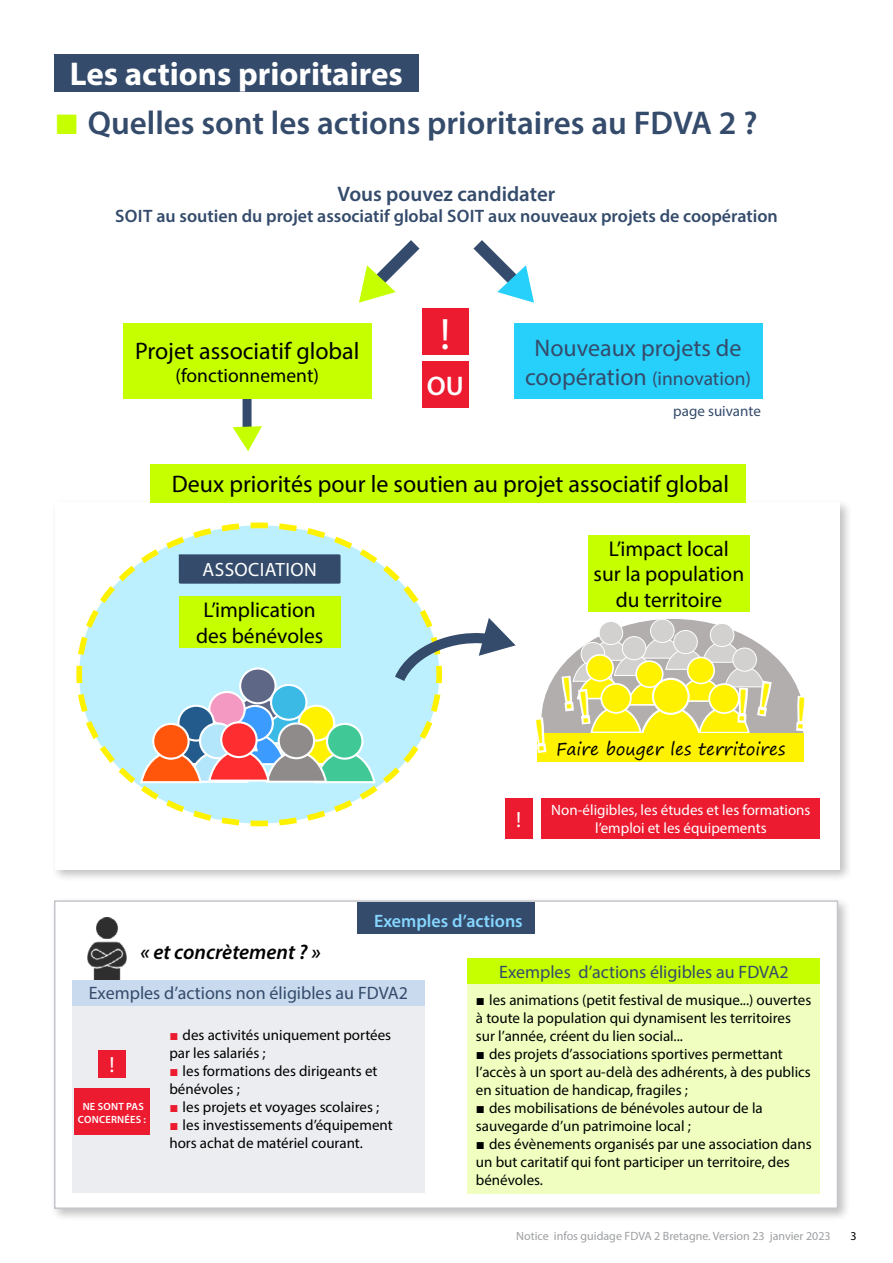
<style>
.page{position:relative;width:893px;height:1263px;background:#fff}
.page>*{position:absolute;margin:0;border:0;box-sizing:border-box;transform-origin:0 0}
.t1{font:44.25px "Myriad Pro";color:#fff}
.t2{font:600 33px "Myriad Pro";color:#344b6b}
.t3{font:700 33px "Myriad Pro";color:#fff}
.t4{font:600 27px "Myriad Pro";color:#fff}
.t5{font:24px "Myriad Pro";color:#000}
.t6{font:24px "Myriad Pro";color:#344b6b}
.t7{font:22.05px "Myriad Pro";color:#fff}
.t8{font:21.45px/25.7px "Myriad Pro";color:#000;text-align:center}
.t9{font:600 21px "Myriad Pro";color:#344b6b}
.t10{font:italic 600 21px "Myriad Pro";color:#000}
.t11{font:19.5px "Myriad Pro";color:#344b6b}
.t12{font:19.5px "Myriad Pro";color:#000}
.t13{font:19.2px "Myriad Pro";letter-spacing:.02em;color:#fff}
.t14{font:600 18px "Myriad Pro";color:#344b6b}
.t15{font:18px "Myriad Pro";color:#344b6b}
.t16{font:600 18px "Myriad Pro";color:#86d6ff}
.t17{font:17.1px "Segoe Print";color:#000}
.t18{font:15px/18px "Myriad Pro";color:#000}
.t19{font:15px/18px "Myriad Pro";color:#fff;text-align:center}
.t20{font:15px "Myriad Pro";color:#344b6b}
.t21{font:12px "Myriad Pro";color:#9d9fa2}
.t22{font:12px "Myriad Pro";color:#000}
.t23{font:600 10.5px/12.6px "Myriad Pro";letter-spacing:.02em;color:#fff;text-align:center}
.s1{font-family:"Arial";font-weight:400;font-size:42px;color:#c5ff00}
.s2{font-size:24px}
.s3{font-family:"Arial";color:#ed1b30}
.s4{font-family:"Arial"}
</style>
<div class="page">
<div style="left:50px;top:498px;width:802px;height:384px;background:#000;opacity:.25"></div>
<svg style="left:55px;top:502px;width:785px;height:368px"></svg>
<svg style="left:74px;top:520px;width:442px;height:309px"></svg>
<div style="left:179px;top:596px;width:162px;height:52px;background:#c5ff00"></div>
<div style="left:588px;top:535px;width:162px;height:76px;background:#c5ff00"></div>
<div style="left:54px;top:54px;width:365px;height:37px;background:#344b6b"></div>
<div style="left:150px;top:464px;width:596px;height:38px;background:#c5ff00"></div>
<div style="left:514px;top:323px;width:248px;height:76px;background:#27d0fb"></div>
<div style="left:422px;top:361px;width:47px;height:47px;background:#ed1b30"></div>
<div style="left:422px;top:309px;width:47px;height:46px;background:#ed1b30"></div>
<svg style="left:359px;top:240px;width:61px;height:63px"></svg>
<div style="left:243px;top:390px;width:9px;height:42px;background:#344b6b"></div>
<svg style="left:233px;top:426px;width:29px;height:25px"></svg>
<svg style="left:473px;top:240px;width:61px;height:63px"></svg>
<div style="left:537px;top:733px;width:267px;height:29px;background:#fff200"></div>
<div style="left:541px;top:798px;width:279px;height:41px;background:#ed1b30"></div>
<div style="left:505px;top:798px;width:28px;height:41px;background:#ed1b30"></div>
<div style="left:50px;top:896px;width:801px;height:325px;background:#000;opacity:.25"></div>
<svg style="left:53px;top:899px;width:786px;height:311px"></svg>
<div style="left:467px;top:984px;width:353px;height:210px;background:#f0ffbf"></div>
<div style="left:467px;top:959px;width:353px;height:25px;background:#c5ff00"></div>
<img style="left:74px;top:917px;width:66px;height:89px">
<div style="left:72px;top:1006px;width:353px;height:186px;background:#ebedf0"></div>
<div style="left:74px;top:1088px;width:75px;height:47px;background:#ed1b30"></div>
<div style="left:98px;top:1050px;width:28px;height:28px;background:#ed1b30"></div>
<div style="left:72px;top:980px;width:353px;height:25px;background:#c9daee"></div>
<div style="left:123px;top:323px;width:248px;height:76px;background:#c5ff00"></div>
<div style="left:357px;top:902px;width:178px;height:31px;background:#344b6b"></div>
<svg style="left:532px;top:619px;width:277px;height:136px"></svg>
<h2 class="t3" style="left:70px;top:52px;width:334px">Les actions prioritaires</h2>
<h2 class="t2" style="left:54px;top:102px;width:705px"><span class="s1">■</span> Quelles sont les actions prioritaires au FDVA 2 ?</h2>
<h3 class="t9" style="left:338px;top:180px;width:219px">Vous pouvez candidater</h3>
<p class="t14" style="left:115px;top:205px;width:664px">soit au soutien du projet associatif global soit aux nouveaux projets de coopération</p>
<h3 class="t5" style="left:135px;top:336px;width:226px">Projet associatif global</h3>
<h3 class="t12" style="left:176px;top:363px;width:145px">(fonctionnement)</h3>
<h1 class="t1" style="left:440px;top:306px;width:12px">!</h1>
<h3 class="t4" style="left:427px;top:368px;width:38px">OU</h3>
<h3 class="t6" style="left:535px;top:333px;width:208px">Nouveaux projets de</h3>
<h3 class="t11" style="left:525px;top:366px;width:228px"><span class="s2">coopération</span> (innovation)</h3>
<p class="t20" style="left:673px;top:402px;width:89px">page suivante</p>
<h3 class="t5" style="left:172px;top:470px;width:559px">Deux priorités pour le soutien au projet associatif global</h3>
<p class="t13" style="left:203px;top:558px;width:116px">association</p>
<h3 class="t8" style="left:196px;top:597px;width:129px">L’implication des bénévoles</h3>
<h3 class="t10" style="left:140px;top:939px;width:182px">« et concrètement ? »</h3>
<h3 class="t8" style="left:594px;top:535px;width:152px">L’impact local sur la population du territoire</h3>
<h3 class="t7" style="left:516px;top:806px;width:7px">!</h3>
<p class="t17" style="left:556px;top:734px;width:231px">Faire bouger les territoires</p>
<p class="t19" style="left:551px;top:801px;width:261px">Non-éligibles, les études et les formations l’emploi et les équipements</p>
<p class="t16" style="left:374px;top:909px;width:150px">Exemples d’actions</p>
<p class="t15" style="left:499px;top:961px;width:291px">Exemples d’actions éligibles au FDVA2</p>
<p class="t15" style="left:89px;top:982px;width:321px">Exemples d’actions non éligibles au FDVA2</p>
<h3 class="t7" style="left:109px;top:1051px;width:7px">!</h3>
<p class="t23" style="left:78px;top:1100px;width:69px">ne sont pas concernées :</p>
<p class="t18" style="left:169px;top:1025px;width:223px"><span class="s3">■</span> des activités uniquement portées par les salariés ;</p>
<p class="t18" style="left:169px;top:1061px;width:210px"><span class="s3">■</span> les formations des dirigeants et bénévoles ;</p>
<p class="t18" style="left:169px;top:1097px;width:211px"><span class="s3">■</span> les projets et voyages scolaires ;</p>
<p class="t18" style="left:169px;top:1115px;width:225px"><span class="s3">■</span> les investissements d’équipement hors achat de matériel courant.</p>
<p class="t18" style="left:476px;top:990px;width:337px"><span class="s4">■</span> les animations (petit festival de musique...) ouvertes à toute la population qui dynamisent les territoires sur l’année, créent du lien social...</p>
<p class="t18" style="left:476px;top:1044px;width:336px"><span class="s4">■</span> des projets d’associations sportives permettant l’accès à un sport au-delà des adhérents, à des publics en situation de handicap, fragiles ;</p>
<p class="t18" style="left:476px;top:1098px;width:288px"><span class="s4">■</span> des mobilisations de bénévoles autour de la sauvegarde d’un patrimoine local ;</p>
<p class="t18" style="left:476px;top:1134px;width:337px"><span class="s4">■</span> des évènements organisés par une association dans un but caritatif qui font participer un territoire, des bénévoles.</p>
<p class="t21" style="left:516px;top:1229px;width:316px">Notice infos guidage FDVA 2 Bretagne. Version 23 janvier 2023</p>
<p class="t22" style="left:850px;top:1229px;width:8px">3</p>
</div>
